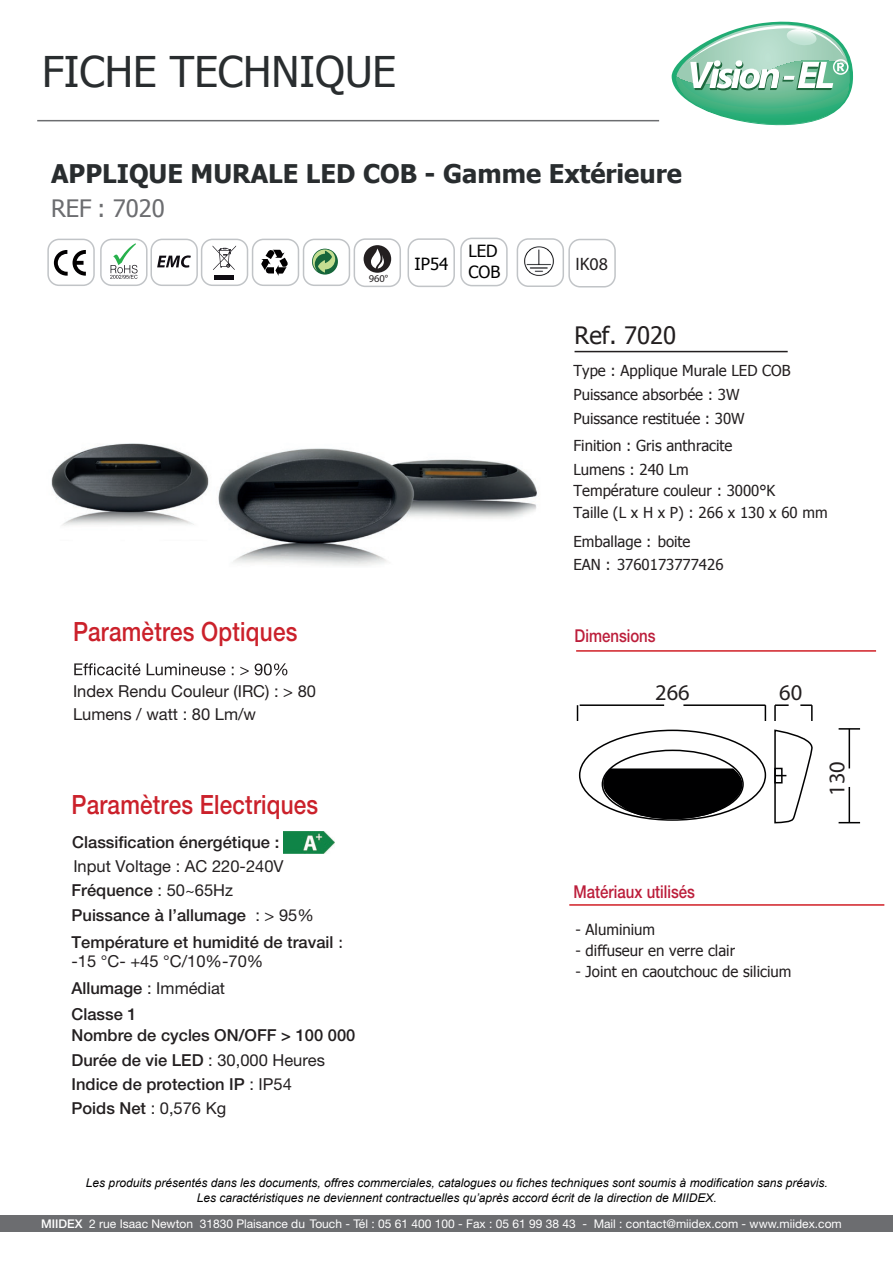
<style>
.page{position:relative;width:893px;height:1263px;background:#fff}
.page>*{position:absolute;margin:0;border:0;box-sizing:border-box;transform-origin:0 0}
.t1{font:42.3px "Tahoma";color:#292d2f}
.t2{font:500 26.55px "Helvetica Neue LT Std";letter-spacing:.01em;color:#cb212b;scale:.85 1}
.t3{font:700 25.65px "Tahoma";color:#292d2f}
.t4{font:24px "Tahoma";color:#6c6d70}
.t5{font:24px "Tahoma";color:#231f20}
.t6{font:22.5px "Myriad Pro";color:#231f20}
.t7{font:18px "Myriad Pro";color:#231f20}
.t8{font:500 17.7px "Helvetica Neue LT Std";color:#bc1e3b;scale:.85 1}
.t9{font:16.8px "Tahoma";color:#000}
.t10{font:500 16.5px/24.3px "Helvetica Neue LT Std";color:#231f20}
.t11{font:16.5px/24.2px "Helvetica Neue LT Std";color:#231f20}
.t12{font:15.15px/24.3px "Tahoma";color:#231f20}
.t13{font:italic 12px/14.4px "Arial";color:#000001;text-align:center}
.t14{font:12px "Helvetica Neue LT Std";color:#fff}
.t15{font:10.5px "Myriad Pro";color:#231f20}
.s1{font-weight:500}
.s2{font-family:"Tahoma";font-weight:400;font-size:15.15px}
.s3{font-weight:400}
</style>
<div class="page">
<div style="left:0;top:1215px;width:893px;height:16px;background:#6c6d70"></div>
<hr style="left:37px;top:120px;width:622px;height:1px;background:#6c6d70">
<svg style="left:672px;top:21px;width:181px;height:105px"></svg>
<svg style="left:74px;top:663px;width:213px;height:12px"></svg>
<hr style="left:575px;top:351px;width:213px;height:1px;background:#231f20">
<div style="left:303px;top:239px;width:47px;height:47px;border:1px solid #c1c4c7;border-radius:11px"></div>
<div style="left:100px;top:239px;width:48px;height:47px;border:1px solid #c1c4c7;border-radius:11px"></div>
<div style="left:47px;top:239px;width:48px;height:47px;border:1px solid #c1c4c7;border-radius:11px"></div>
<div style="left:150px;top:239px;width:48px;height:47px;border:1px solid #c1c4c7;border-radius:11px"></div>
<div style="left:201px;top:239px;width:47px;height:47px;border:1px solid #c1c4c7;border-radius:11px"></div>
<div style="left:252px;top:239px;width:47px;height:47px;border:1px solid #c1c4c7;border-radius:11px"></div>
<svg style="left:54px;top:250px;width:32px;height:26px"></svg>
<svg style="left:110px;top:243px;width:28px;height:36px"></svg>
<svg style="left:157px;top:255px;width:34px;height:13px"></svg>
<svg style="left:213px;top:245px;width:23px;height:25px"></svg>
<div style="left:214px;top:275px;width:20px;height:5px;background:#0f0c12"></div>
<svg style="left:261px;top:250px;width:27px;height:26px"></svg>
<svg style="left:312px;top:249px;width:26px;height:26px"></svg>
<div style="left:408px;top:238px;width:47px;height:49px;border:1px solid #c1c4c7;border-radius:11px"></div>
<div style="left:460px;top:238px;width:48px;height:48px;border:1px solid #c1c4c7;border-radius:11px"></div>
<div style="left:517px;top:238px;width:47px;height:49px;border:1px solid #c1c4c7;border-radius:11px"></div>
<div style="left:568px;top:239px;width:48px;height:48px;border:1px solid #c1c4c7;border-radius:11px"></div>
<div style="left:354px;top:238px;width:47px;height:49px;border:1px solid #c1c4c7;border-radius:11px"></div>
<div style="left:364px;top:245px;width:27px;height:28px;background:#231f20;border-radius:50%"></div>
<svg style="left:371px;top:248px;width:13px;height:21px"></svg>
<img style="left:517px;top:239px;width:43px;height:44px">
<hr style="left:576px;top:650px;width:300px;height:2px;background:#d01f26">
<hr style="left:569px;top:904px;width:315px;height:2px;background:#d01f26">
<svg style="left:596px;top:768px;width:163px;height:53px"></svg>
<svg style="left:577px;top:705px;width:1px;height:16px"></svg>
<hr style="left:580px;top:704px;width:84px;height:2px;background:#000001">
<hr style="left:683px;top:704px;width:82px;height:2px;background:#000001">
<svg style="left:765px;top:705px;width:1px;height:16px"></svg>
<svg style="left:774px;top:704px;width:15px;height:17px"></svg>
<svg style="left:800px;top:704px;width:13px;height:17px"></svg>
<hr style="left:839px;top:728px;width:21px;height:2px;background:#000001">
<hr style="left:849px;top:729px;width:1px;height:39px;background:#000001">
<hr style="left:849px;top:787px;width:1px;height:36px;background:#000001">
<svg style="left:839px;top:822px;width:21px;height:1px"></svg>
<svg style="left:774px;top:729px;width:39px;height:95px"></svg>
<img style="left:51px;top:443px;width:487px;height:123px">
<img style="left:284px;top:831px;width:51px;height:22px">
<h1 class="t1" style="left:42px;top:43px;width:356px">FICHE TECHNIQUE</h1>
<h3 class="t3" style="left:51px;top:156px;width:632px">APPLIQUE MURALE LED COB - Gamme Extérieure</h3>
<h3 class="t4" style="left:51px;top:192px;width:115px">REF : 7020</h3>
<p class="t15" style="left:369px;top:272px;width:21px">960°</p>
<p class="t9" style="left:414px;top:253px;width:35px">IP54</p>
<p class="t9" style="left:468px;top:240px;width:31px">LED</p>
<p class="t9" style="left:468px;top:260px;width:33px">COB</p>
<h2 class="t2" style="left:73px;top:616px;width:265px">Paramètres Optiques</h2>
<p class="t11" style="left:73px;top:679px;width:245px;line-height:23.2px">Index Rendu Couleur (IRC) : &gt; 80<br>Lumens / watt : 80 Lm/w</p>
<h2 class="t2" style="left:72px;top:789px;width:292px">Paramètres Electriques</h2>
<p class="t10" style="left:72px;top:830px;width:208px">Classification énergétique :</p>
<p class="t11" style="left:72px;top:854px;width:244px">Input Voltage : AC 220-240V<br><span class="s1">Fréquence</span> : 50~65Hz<br><span class="s1">Puissance à l’allumage</span> : &gt; 95%</p>
<p class="t10" style="left:72px;top:931px;width:273px;line-height:19.8px">Température et humidité de travail <span class="s2">: </span><span class="s3">-15 °C- +45 °C/10%-70%</span></p>
<p class="t10" style="left:71px;top:975px;width:155px;line-height:25.7px">Allumage <span class="s3">: Immédiat<br></span>Classe 1</p>
<p class="t10" style="left:72px;top:1047px;width:255px">Durée de vie LED <span class="s3">: 30,000 Heures<br></span>Indice de protection IP <span class="s3">: IP54<br></span>Poids Net <span class="s3">: 0,576 Kg</span></p>
<p class="t10" style="left:72px;top:1023px;width:285px">Nombre de cycles ON/OFF &gt; 100 000</p>
<p class="t7" style="left:575px;top:253px;width:34px">IK08</p>
<h3 class="t5" style="left:575px;top:320px;width:103px">Ref. 7020</h3>
<p class="t12" style="left:573px;top:358px;width:219px">Type : Applique Murale LED COB<br>Puissance absorbée : 3W<br>Puissance restituée : 30W</p>
<p class="t12" style="left:573px;top:434px;width:161px;line-height:23.2px">Finition : Gris anthracite<br>Lumens : 240 Lm</p>
<p class="t12" style="left:573px;top:500px;width:256px">Taille (L x H x P) : 266 x 130 x 60 mm</p>
<p class="t12" style="left:573px;top:478px;width:203px">Température couleur : 3000°K</p>
<p class="t12" style="left:573px;top:530px;width:152px;line-height:22.5px">Emballage : boite<br>EAN : 3760173777426</p>
<p class="t8" style="left:575px;top:625px;width:97px">Dimensions</p>
<h3 class="t6" style="left:655px;top:678px;width:36px">266</h3>
<h3 class="t6" style="left:779px;top:679px;width:25px">60</h3>
<h3 class="t6" style="left:823px;top:796px;width:36px;rotate:-90deg">130</h3>
<p class="t8" style="left:574px;top:881px;width:144px">Matériaux utilisés</p>
<p class="t12" style="left:575px;top:917px;width:81px">- Aluminium</p>
<p class="t12" style="left:575px;top:938px;width:161px">- diffuseur en verre clair</p>
<p class="t12" style="left:575px;top:959px;width:217px">- Joint en caoutchouc de silicium</p>
<p class="t13" style="left:86px;top:1176px;width:743px">Les produits présentés dans les documents, offres commerciales, catalogues ou fiches techniques sont soumis à modification sans préavis.<br>Les caractéristiques ne deviennent contractuelles qu’après accord écrit de la direction de MIIDEX.</p>
<p class="t14" style="left:41px;top:1216px;width:802px"><span class="s1">MIIDEX</span> 2 rue Isaac Newton 31830 Plaisance du Touch - Tél : 05 61 400 100 - Fax : 05 61 99 38 43 - Mail : contact@miidex.com - www.miidex.com</p>
</div>
